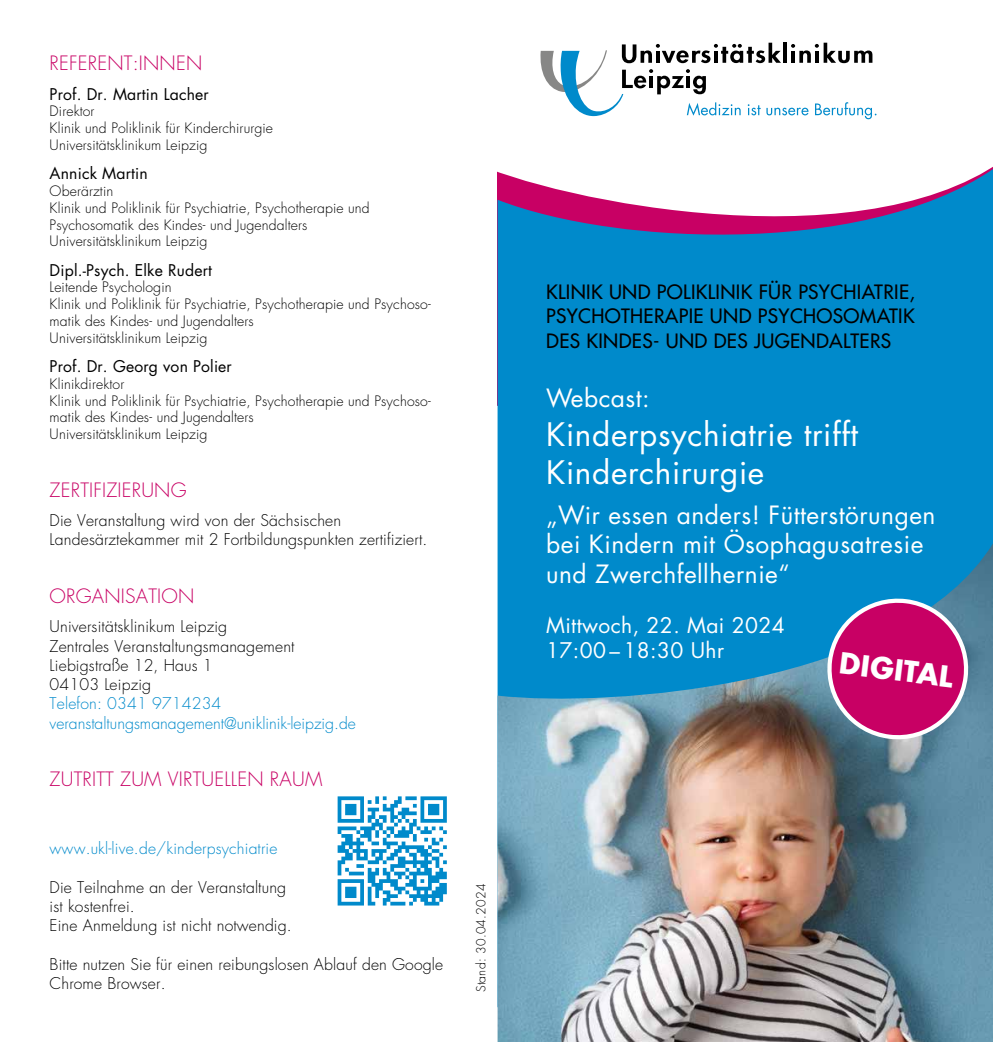
<style>
.page{position:relative;width:993px;height:1042px;background:#fff}
.page>*{position:absolute;margin:0;border:0;box-sizing:border-box;transform-origin:0 0}
.t1{font:31.5px/38.5px "Futura Std";letter-spacing:.02em;color:#fff}
.t2{font:700 28.35px "Futura Std";color:#fff}
.t3{font:24.5px/29.4px "Futura Std";letter-spacing:.02em;color:#fff}
.t4{font:21px/25.2px "Futura Std";letter-spacing:.02em;color:#fff}
.t5{font:500 19.25px/24.5px "Futura Std";letter-spacing:.02em;color:#000;text-align:justify}
.t6{font:300 19.25px "Futura Std";letter-spacing:.01em;color:#c80064}
.t7{font:300 15.75px/19.2px "Futura Std";letter-spacing:.01em;color:#000}
.t8{font:300 15.75px/19.2px "Futura Std";letter-spacing:.01em;color:#008acb}
.t9{font:15.75px "Futura Std";letter-spacing:.01em;color:#000}
.t10{font:300 14px/16.8px "Futura Std";letter-spacing:.01em;color:#000}
.t11{font:300 12.25px "Futura Std";letter-spacing:.02em;color:#000}
</style>
<div class="page">
<svg style="left:497px;top:167px;width:495px;height:376px;background:#218ecb"></svg>
<img style="left:497px;top:543px;width:495px;height:499px">
<svg style="left:540px;top:43px;width:336px;height:76px"></svg>
<svg style="left:337px;top:796px;width:109px;height:109px"></svg>
<svg style="left:820px;top:592px;width:154px;height:149px;background:#9e3e86"></svg>
<h3 class="t6" style="left:50px;top:52px;width:154px">REFERENT:INNEN</h3>
<p class="t9" style="left:50px;top:84px;width:160px">Prof. Dr. Martin Lacher</p>
<p class="t10" style="left:50px;top:103px;width:225px">Direktor<br>Klinik und Poliklinik für Kinderchirurgie<br>Universitätsklinikum Leipzig</p>
<p class="t9" style="left:50px;top:163px;width:100px">Annick Martin</p>
<p class="t10" style="left:50px;top:183px;width:321px">Oberärztin<br>Klinik und Poliklinik für Psychiatrie, Psychotherapie und Psychosomatik des Kindes- und Jugendalters Universitätsklinikum Leipzig</p>
<p class="t9" style="left:50px;top:260px;width:164px">Dipl.-Psych. Elke Rudert</p>
<p class="t10" style="left:50px;top:279px;width:382px">Leitende Psychologin<br>Klinik und Poliklinik für Psychiatrie, Psychotherapie und Psychoso&shy;matik des Kindes- und Jugendalters<br>Universitätsklinikum Leipzig</p>
<p class="t9" style="left:50px;top:356px;width:184px">Prof. Dr. Georg von Polier</p>
<p class="t10" style="left:50px;top:376px;width:382px">Klinikdirektor<br>Klinik und Poliklinik für Psychiatrie, Psychotherapie und Psychoso&shy;matik des Kindes- und Jugendalters<br>Universitätsklinikum Leipzig</p>
<h3 class="t6" style="left:50px;top:478px;width:138px">ZERTIFIZIERUNG</h3>
<p class="t7" style="left:50px;top:511px;width:379px">Die Veranstaltung wird von der Sächsischen<br>Landesärztekammer mit 2 Fortbildungspunkten zertifiziert.</p>
<h3 class="t6" style="left:50px;top:584px;width:146px">ORGANISATION</h3>
<p class="t7" style="left:50px;top:617px;width:246px">Universitätsklinikum Leipzig<br>Zentrales Veranstaltungsmanagement<br>Liebigstraße 12, Haus 1<br>04103 Leipzig</p>
<p class="t8" style="left:50px;top:694px;width:308px">Telefon: 0341 9714234 veranstaltungsmanagement@uniklinik-leipzig.de</p>
<h3 class="t6" style="left:50px;top:768px;width:274px">ZUTRITT ZUM VIRTUELLEN RAUM</h3>
<p class="t8" style="left:50px;top:839px;width:229px">www.ukl-live.de/kinderpsychiatrie</p>
<p class="t7" style="left:50px;top:878px;width:243px">Die Teilnahme an der Veranstaltung ist kostenfrei.<br>Eine Anmeldung ist nicht notwendig.</p>
<p class="t7" style="left:50px;top:955px;width:395px">Bitte nutzen Sie für einen reibungslosen Ablauf den Google<br>Chrome Browser.</p>
<p class="t11" style="left:473px;top:992px;width:110px;rotate:-90deg">Stand: 30.04.2024</p>
<h3 class="t5" style="left:546px;top:279px;width:370px">KLINIK UND POLIKLINIK FÜR PSYCHIATRIE, PSYCHOTHERAPIE UND PSYCHOSOMATIK DES KINDES- UND DES JUGENDALTERS</h3>
<h3 class="t3" style="left:546px;top:384px;width:105px">Webcast:</h3>
<h1 class="t1" style="left:546px;top:415px;width:313px">Kinderpsychiatrie trifft<br>Kinderchirurgie</h1>
<h3 class="t3" style="left:546px;top:500px;width:391px">„Wir essen anders! Fütterstörungen bei Kindern mit Ösophagusatresie und Zwerchfellhernie“</h3>
<h3 class="t4" style="left:546px;top:612px;width:240px">Mittwoch, 22. Mai 2024<br>17:00 – 18:30 Uhr</h3>
<h2 class="t2" style="left:841px;top:644px;width:116px;rotate:7deg">DIGITAL</h2>
</div>
